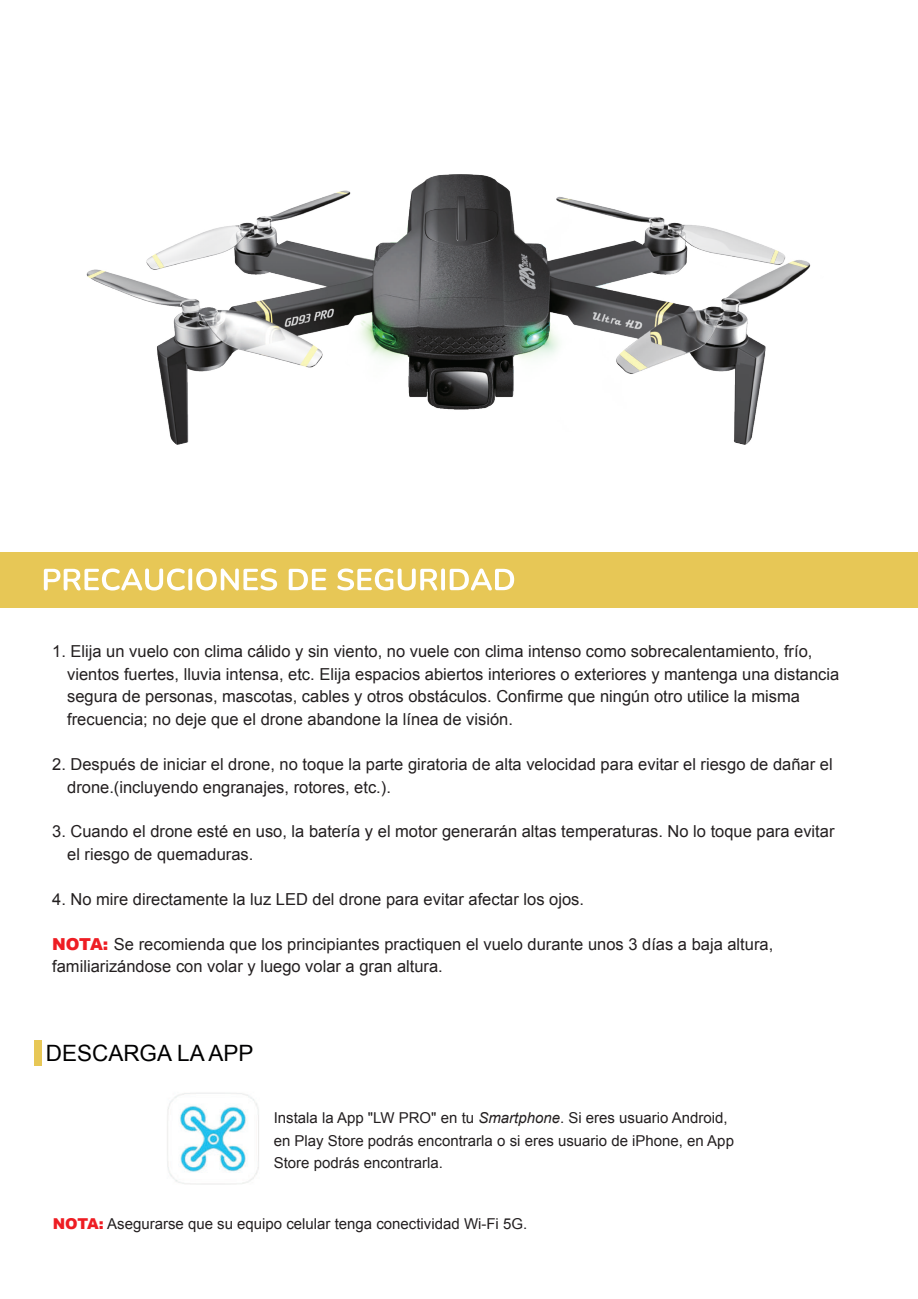
<style>
.page{position:relative;width:918px;height:1299px;background:#fff}
.page>*{position:absolute;margin:0;border:0;box-sizing:border-box;transform-origin:0 0}
.t1{font:22.5px "Arial";color:#000001}
.t2{font:16.5px/22.5px "Arial";color:#231f20}
.t3{font:15px/22.5px "Arial";color:#231f20}
.s1{font-weight:900;color:#ee1d23}
.s2{font-style:italic}
</style>
<div class="page">
<div style="left:0;top:553px;width:918px;height:55px;background:#e7c756"></div>
<svg style="left:44px;top:568px;width:141px;height:23px"></svg>
<svg style="left:188px;top:569px;width:4px;height:21px"></svg>
<svg style="left:196px;top:568px;width:81px;height:23px"></svg>
<svg style="left:289px;top:569px;width:37px;height:21px"></svg>
<svg style="left:337px;top:568px;width:100px;height:23px"></svg>
<svg style="left:441px;top:569px;width:4px;height:21px"></svg>
<svg style="left:450px;top:569px;width:64px;height:21px"></svg>
<div style="left:35px;top:1040px;width:7px;height:26px;background:#e7c756"></div>
<img style="left:167px;top:1093px;width:92px;height:92px">
<img style="left:87px;top:175px;width:724px;height:270px">
<p class="t2" style="left:67px;top:641px;width:774px;text-indent:-15px">1. Elija un vuelo con clima cálido y sin viento, no vuele con clima intenso como sobrecalentamiento, frío, vientos fuertes, lluvia intensa, etc. Elija espacios abiertos interiores o exteriores y mantenga una distancia segura de personas, mascotas, cables y otros obstáculos. Confirme que ningún otro utilice la misma frecuencia; no deje que el drone abandone la línea de visión.</p>
<p class="t2" style="left:67px;top:753px;width:767px;text-indent:-15px">2. Después de iniciar el drone, no toque la parte giratoria de alta velocidad para evitar el riesgo de dañar el drone.(incluyendo engranajes, rotores, etc.).</p>
<p class="t2" style="left:67px;top:821px;width:769px;text-indent:-15px">3. Cuando el drone esté en uso, la batería y el motor generarán altas temperaturas. No lo toque para evitar el riesgo de quemaduras.</p>
<p class="t2" style="left:52px;top:888px;width:533px">4. No mire directamente la luz LED del drone para evitar afectar los ojos.</p>
<p class="t2" style="left:52px;top:933px;width:723px"><span class="s1">NOTA:</span> Se recomienda que los principiantes practiquen el vuelo durante unos 3 días a baja altura, familiarizándose con volar y luego volar a gran altura.</p>
<h1 class="t1" style="left:46px;top:1038px;width:209px">DESCARGA LA APP</h1>
<p class="t3" style="left:274px;top:1107px;width:462px">Instala la App "LW PRO" en tu <span class="s2">Smartphone</span>. Si eres usuario Android, en Play Store podrás encontrarla o si eres usuario de iPhone, en App<br>Store podrás encontrarla.</p>
<p class="t3" style="left:53px;top:1213px;width:476px"><span class="s1">NOTA:</span> Asegurarse que su equipo celular tenga conectividad Wi-Fi 5G.</p>
</div>
